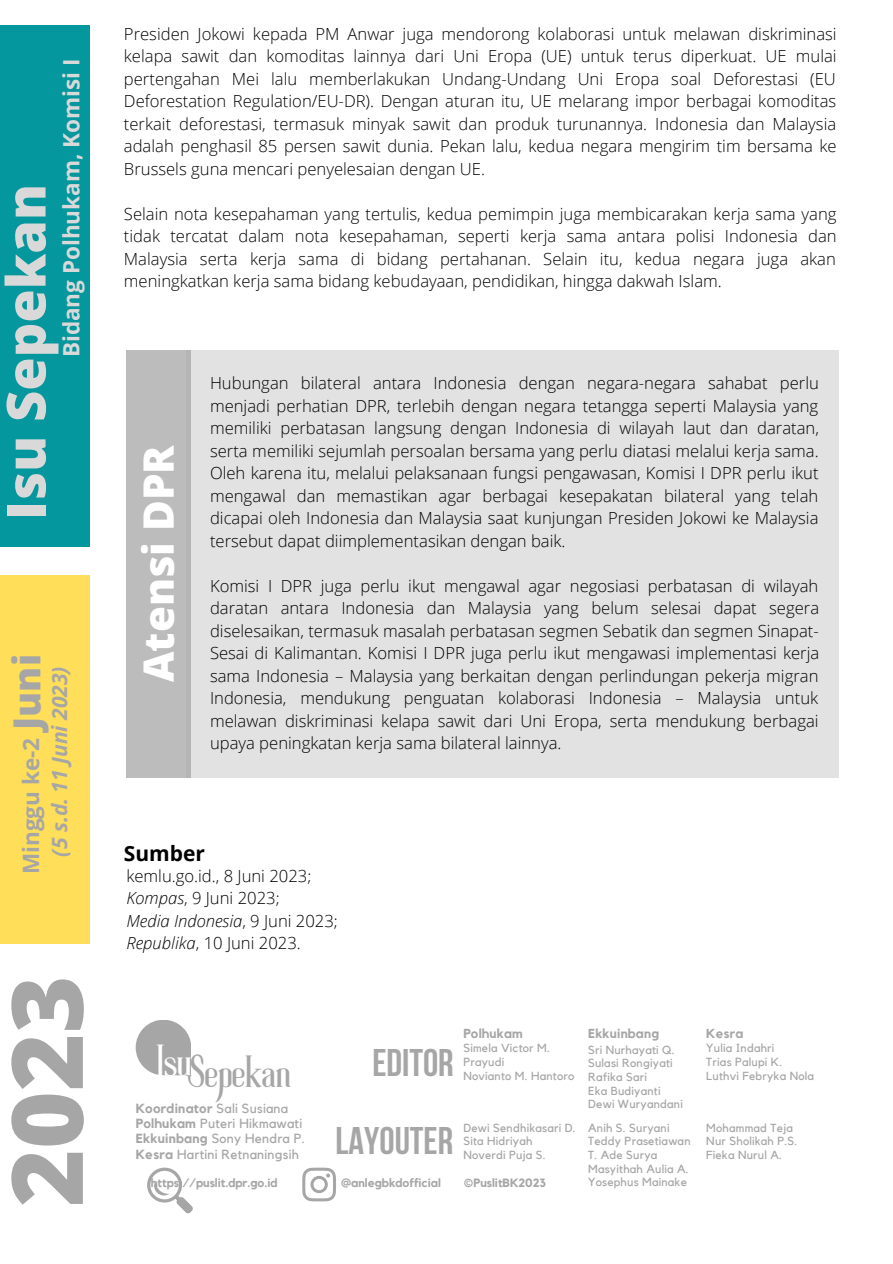
<style>
.page{position:relative;width:893px;height:1264px;background:#fff}
.page>*{position:absolute;margin:0;border:0;box-sizing:border-box;transform-origin:0 0}
.t1{font:800 98.7px "Open Sans";color:#a6a6a6}
.t2{font:800 54px "Open Sans";color:#d9d9d9}
.t3{font:800 42px "Open Sans";color:#fff}
.t4{font:40.65px "Roller Coaster";color:#a6a6a6}
.t5{font:40.65px "Roller Coaster";color:#fff}
.t6{font:700 38.4px "Bebas Neue";color:#a6a6a6}
.t7{font:800 37.5px "Open Sans";color:#a6a6a6}
.t8{font:700 22.5px "Open Sans";color:#d9d9d9}
.t9{font:700 22.5px "Open Sans";color:#a6a6a6}
.t10{font:italic 700 21px "Open Sans";color:#a6a6a6}
.t11{font:700 21px "Open Sans";color:#000}
.t12{font:300 16.65px/22.5px "Open Sans";color:#000;text-align:justify}
.t13{font:italic 300 16.65px "Open Sans";color:#000}
.t14{font:13.2px "Kollektif";letter-spacing:.02em;color:#a6a6a6}
.t15{font:700 13.2px "Kollektif";letter-spacing:.02em;color:#a6a6a6}
.t16{font:700 13.05px "Kollektif";letter-spacing:.02em;color:#a6a6a6}
.t17{font:700 12px "Kollektif";color:#a6a6a6}
.t18{font:11.7px "Kollektif";letter-spacing:.02em;color:#a6a6a6}
.s1{font-style:italic}
.s2{font-style:normal}
.s3{font-weight:400}
.s4{font-weight:700}
</style>
<div class="page">
<div style="left:187px;top:350px;width:652px;height:427px;background:#e2e2e2"></div>
<div style="left:0;top:25px;width:89px;height:521px;background:#04979d"></div>
<div style="left:0;top:574px;width:89px;height:369px;background:#ffde59"></div>
<svg style="left:136px;top:1020px;width:55px;height:55px;background:#b3b3b3"></svg>
<svg style="left:302px;top:1167px;width:34px;height:34px"></svg>
<svg style="left:147px;top:1167px;width:46px;height:46px"></svg>
<div style="left:126px;top:350px;width:64px;height:427px;background:#bcbcbc"></div>
<p class="t8" style="left:55px;top:357px;width:300px;rotate:-90deg">Bidang Polhukam, Komisi I</p>
<p class="t2" style="left:-12px;top:519px;width:337px;rotate:-90deg">Isu Sepekan</p>
<p class="t7" style="left:0;top:730px;width:77px;rotate:-90deg">Juni</p>
<p class="t9" style="left:15px;top:874px;width:137px;rotate:-90deg">Minggu ke-2</p>
<p class="t10" style="left:45px;top:856px;width:193px;rotate:-90deg">(5 s.d. 11 Juni 2023)</p>
<p class="t1" style="left:-23px;top:1206px;width:233px;rotate:-90deg">2023</p>
<p class="t12" style="left:124px;top:22px;width:714px">Presiden Jokowi kepada PM Anwar juga mendorong kolaborasi untuk melawan diskriminasi kelapa sawit dan komoditas lainnya dari Uni Eropa (UE) untuk terus diperkuat. UE mulai pertengahan Mei lalu memberlakukan Undang-Undang Uni Eropa soal Deforestasi (EU Deforestation Regulation/EU-DR). Dengan aturan itu, UE melarang impor berbagai komoditas terkait deforestasi, termasuk minyak sawit dan produk turunannya. Indonesia dan Malaysia adalah penghasil 85 persen sawit dunia. Pekan lalu, kedua negara mengirim tim bersama ke Brussels guna mencari penyelesaian dengan UE.</p>
<p class="t12" style="left:124px;top:202px;width:714px">Selain nota kesepahaman yang tertulis, kedua pemimpin juga membicarakan kerja sama yang tidak tercatat dalam nota kesepahaman, seperti kerja sama antara polisi Indonesia dan Malaysia serta kerja sama di bidang pertahanan. Selain itu, kedua negara juga akan meningkatkan kerja sama bidang kebudayaan, pendidikan, hingga dakwah Islam.</p>
<p class="t3" style="left:129px;top:682px;width:238px;rotate:-90deg">Atensi DPR</p>
<p class="t12" style="left:210px;top:372px;width:610px">Hubungan bilateral antara Indonesia dengan negara-negara sahabat perlu menjadi perhatian DPR, terlebih dengan negara tetangga seperti Malaysia yang memiliki perbatasan langsung dengan Indonesia di wilayah laut dan daratan, serta memiliki sejumlah persoalan bersama yang perlu diatasi melalui kerja sama.<br>Oleh karena itu, melalui pelaksanaan fungsi pengawasan, Komisi I DPR perlu ikut mengawal dan memastikan agar berbagai kesepakatan bilateral yang telah dicapai oleh Indonesia dan Malaysia saat kunjungan Presiden Jokowi ke Malaysia tersebut dapat diimplementasikan dengan baik.</p>
<p class="t12" style="left:210px;top:574px;width:610px">Komisi I DPR juga perlu ikut mengawal agar negosiasi perbatasan di wilayah daratan antara Indonesia dan Malaysia yang belum selesai dapat segera diselesaikan, termasuk masalah perbatasan segmen Sebatik dan segmen Sinapat-Sesai di Kalimantan. Komisi I DPR juga perlu ikut mengawasi implementasi kerja sama Indonesia – Malaysia yang berkaitan dengan perlindungan pekerja migran Indonesia, mendukung penguatan kolaborasi Indonesia – Malaysia untuk melawan diskriminasi kelapa sawit dari Uni Eropa, serta mendukung berbagai upaya peningkatan kerja sama bilateral lainnya.</p>
<p class="t11" style="left:124px;top:838px;width:83px">Sumber</p>
<p class="t12" style="left:126px;top:864px;width:186px">kemlu.go.id., 8 Juni 2023;</p>
<p class="t12" style="left:126px;top:886px;width:155px"><span class="s1">Kompas</span>, 9 Juni 2023;</p>
<p class="t13" style="left:126px;top:909px;width:213px">Media Indonesia<span class="s2">, 9 Juni 2023;</span></p>
<p class="t12" style="left:126px;top:931px;width:176px"><span class="s1">Republika</span>, 10 Juni 2023.</p>
<p class="t5" style="left:157px;top:1045px;width:37px">Isu</p>
<p class="t4" style="left:187px;top:1056px;width:105px">Sepekan</p>
<p class="t15" style="left:136px;top:1101px;width:154px">Koordinator <span class="s3">Sali Susiana</span></p>
<p class="t14" style="left:136px;top:1117px;width:168px"><span class="s4">Polhukam</span> Puteri Hikmawati</p>
<p class="t14" style="left:136px;top:1132px;width:171px"><span class="s4">Ekkuinbang</span> Sony Hendra P.</p>
<p class="t14" style="left:136px;top:1147px;width:165px"><span class="s4">Kesra</span> Hartini Retnaningsih</p>
<p class="t17" style="left:151px;top:1176px;width:128px">https://puslit.dpr.go.id</p>
<p class="t6" style="left:372px;top:1047px;width:83px">EDITOR</p>
<p class="t16" style="left:463px;top:1027px;width:61px">Polhukam</p>
<p class="t18" style="left:463px;top:1042px;width:88px">Simela Victor M.</p>
<p class="t18" style="left:463px;top:1056px;width:42px">Prayudi</p>
<p class="t18" style="left:463px;top:1070px;width:113px">Novianto M. Hantoro</p>
<p class="t6" style="left:335px;top:1124px;width:119px">LAYOUTER</p>
<p class="t18" style="left:463px;top:1122px;width:114px">Dewi Sendhikasari D.</p>
<p class="t18" style="left:463px;top:1135px;width:71px">Sita Hidriyah</p>
<p class="t18" style="left:463px;top:1149px;width:84px">Noverdi Puja S.</p>
<p class="t17" style="left:341px;top:1176px;width:101px">@anlegbkdofficial</p>
<p class="t17" style="left:463px;top:1176px;width:84px">©PuslitBK2023</p>
<p class="t16" style="left:588px;top:1027px;width:72px">Ekkuinbang</p>
<p class="t18" style="left:588px;top:1044px;width:88px">Sri Nurhayati Q.</p>
<p class="t18" style="left:588px;top:1057px;width:86px">Sulasi Rongiyati</p>
<p class="t18" style="left:588px;top:1071px;width:60px">Rafika Sari</p>
<p class="t18" style="left:588px;top:1085px;width:74px">Eka Budiyanti</p>
<p class="t18" style="left:588px;top:1098px;width:96px">Dewi Wuryandani</p>
<p class="t18" style="left:588px;top:1122px;width:83px">Anih S. Suryani</p>
<p class="t18" style="left:588px;top:1135px;width:104px">Teddy Prasetiawan</p>
<p class="t18" style="left:588px;top:1149px;width:71px">T. Ade Surya</p>
<p class="t18" style="left:588px;top:1163px;width:102px">Masyithah Aulia A.</p>
<p class="t18" style="left:588px;top:1176px;width:100px">Yosephus Mainake</p>
<p class="t16" style="left:706px;top:1027px;width:39px">Kesra</p>
<p class="t18" style="left:706px;top:1042px;width:70px">Yulia Indahri</p>
<p class="t18" style="left:706px;top:1056px;width:77px">Trias Palupi K.</p>
<p class="t18" style="left:706px;top:1070px;width:109px">Luthvi Febryka Nola</p>
<p class="t18" style="left:706px;top:1122px;width:88px">Mohammad Teja</p>
<p class="t18" style="left:706px;top:1135px;width:92px">Nur Sholikah P.S.</p>
<p class="t18" style="left:706px;top:1149px;width:77px">Fieka Nurul A.</p>
</div>
